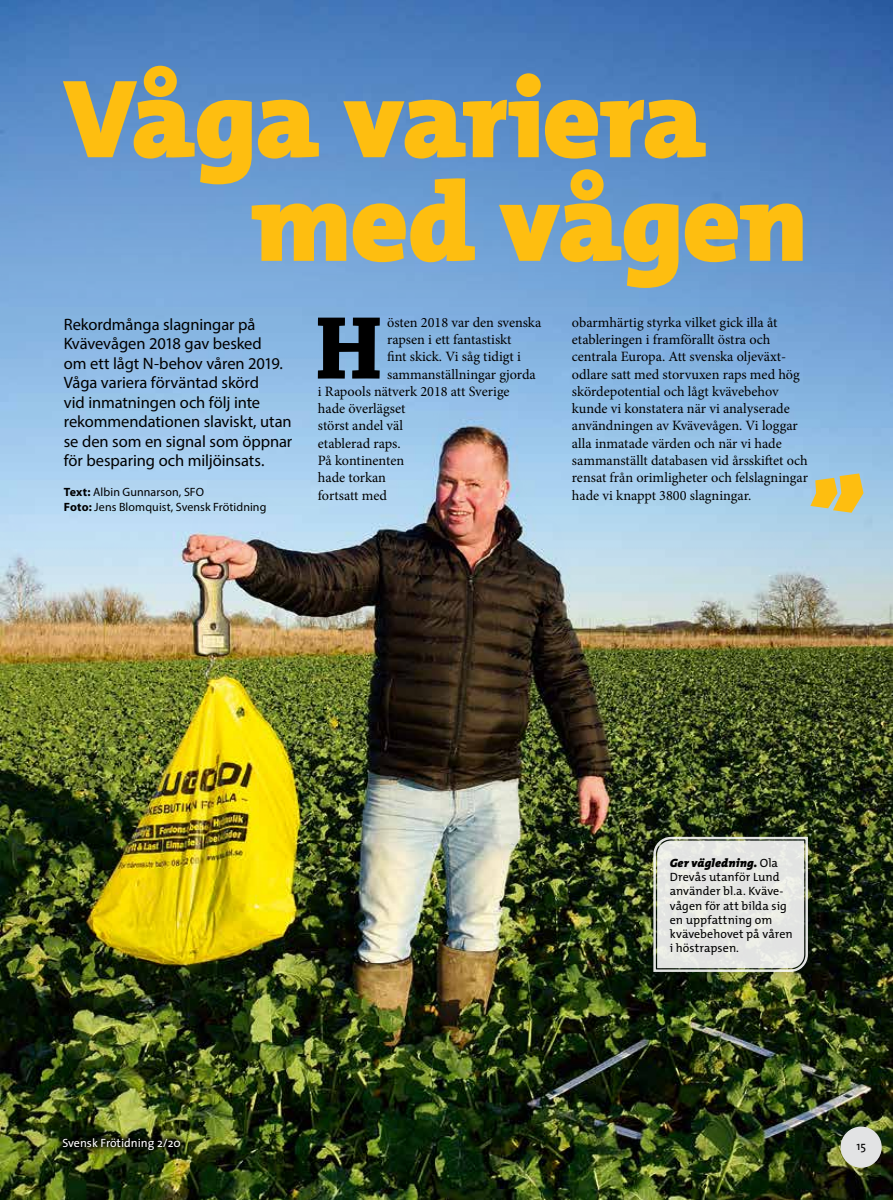
<style>
.page{position:relative;width:893px;height:1200px;background:#fff}
.page>*{position:absolute;margin:0;border:0;box-sizing:border-box;transform-origin:0 0}
.t1{font:900 112.5px/103.5px "The Mix";letter-spacing:-.015em;color:#febe10}
.t2{font:italic 900 96px "Gingar";color:#febe10}
.t3{font:700 93.9px "Chaparral Pro";color:#000}
.t4{font:16.5px/19.5px "Myriad Pro";letter-spacing:-.005em;color:#000}
.t5{font:14.25px/17.2px "Minion Pro";color:#000}
.t6{font:12px/14.2px "The Mix";letter-spacing:.005em;color:#000}
.t7{font:12px/15px "Myriad Pro";letter-spacing:.005em;color:#000}
.t8{font:12px "The Sans";color:#fff}
.t9{font:12px "The Sans";color:#000}
.s1{font-weight:700}
.s2{font-weight:900;font-style:italic}
</style>
<div class="page">
<img style="left:0;top:0;width:893px;height:30px">
<img style="left:0;top:30px;width:893px;height:1169px">
<div style="left:840px;top:1126px;width:42px;height:41px;background:#e2e3e4;border-radius:50%"></div>
<img style="left:55px;top:1130px;width:133px;height:27px">
<div style="left:649px;top:832px;width:171px;height:151px;background:#000;opacity:.2"></div>
<svg style="left:652px;top:835px;width:157px;height:137px;background:#d8dad5"></svg>
<h1 class="t1" style="left:252px;top:65px;width:558px;text-indent:-188px">Våga variera med vågen</h1>
<p class="t4" style="left:64px;top:314px;width:230px">Rekordmånga slagningar på<br>Kvävevågen 2018 gav besked<br>om ett lågt N-behov våren 2019.<br>Våga variera förväntad skörd<br>vid inmatningen och följ inte rekommendationen slaviskt, utan se den som en signal som öppnar för besparing och miljöinsats.</p>
<p class="t7" style="left:64px;top:484px;width:204px"><span class="s1">Text:</span> Albin Gunnarson, SFO<br><span class="s1">Foto:</span> Jens Blomquist, Svensk Frötidning</p>
<h3 class="t3" style="left:313px;top:293px;width:73px">H</h3>
<p class="t5" style="left:387px;top:313px;width:156px">östen 2018 var den svenska</p>
<p class="t5" style="left:572px;top:313px;width:238px">obarmhärtig styrka vilket gick illa åt etableringen i framförallt östra och centrala Europa. Att svenska oljeväxt&shy;odlare satt med storvuxen raps med hög skördepotential och lågt kvävebehov kunde vi konstatera när vi analyserade användningen av Kvävevågen. Vi loggar alla inmatade värden och när vi hade sammanställt databasen vid årsskiftet och rensat från orimligheter och felslagningar hade vi knappt 3800 slagningar.</p>
<p class="t5" style="left:387px;top:331px;width:126px">rapsen i ett fantastiskt</p>
<p class="t5" style="left:387px;top:348px;width:135px">fint skick. Vi såg tidigt i</p>
<p class="t5" style="left:387px;top:365px;width:150px">sammanställningar gjorda</p>
<p class="t5" style="left:318px;top:382px;width:193px">i Rapools nätverk 2018 att Sverige</p>
<p class="t5" style="left:318px;top:400px;width:89px">hade överlägset</p>
<p class="t5" style="left:318px;top:417px;width:87px">störst andel väl</p>
<p class="t5" style="left:318px;top:434px;width:84px">etablerad raps.</p>
<p class="t5" style="left:318px;top:451px;width:88px">På kontinenten</p>
<p class="t5" style="left:318px;top:469px;width:70px">hade torkan</p>
<p class="t5" style="left:318px;top:486px;width:71px">fortsatt med</p>
<h2 class="t2" style="left:808px;top:436px;width:59px">»</h2>
<p class="t8" style="left:63px;top:1132px;width:120px">Svensk Frötidning 2/20</p>
<p class="t6" style="left:670px;top:855px;width:125px"><span class="s2">Ger vägledning.</span> Ola<br>Drevås utanför Lund använder bl.a. Kväve&shy;vågen för att bilda sig en uppfattning om kvävebehovet på våren i höstrapsen.</p>
<p class="t9" style="left:857px;top:1135px;width:11px">15</p>
</div>
